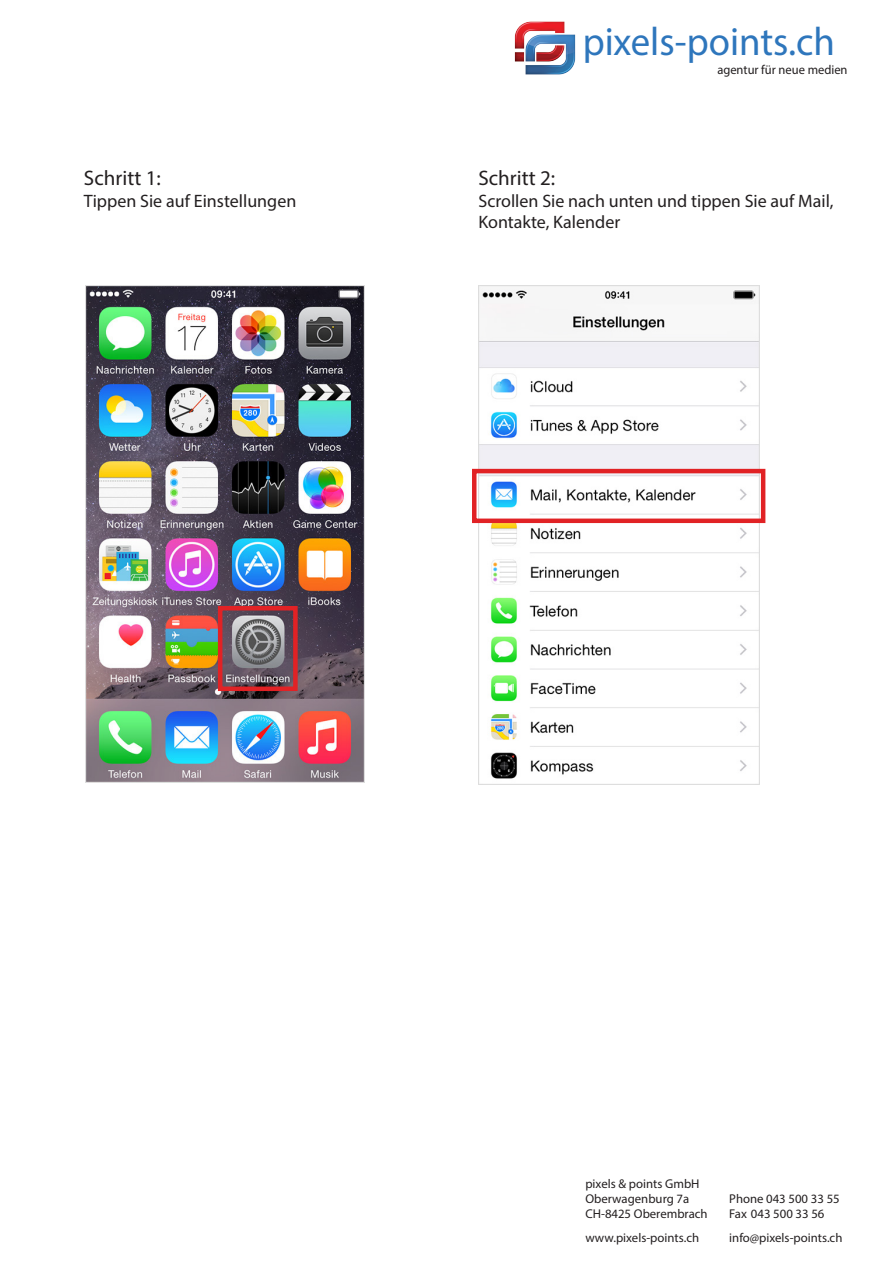
<style>
.page{position:relative;width:893px;height:1263px;background:#fff}
.page>*{position:absolute;margin:0;border:0;box-sizing:border-box;transform-origin:0 0}
.t1{font:39.9px "Myriad Pro";color:#2e76bc}
.t2{font:21px "Myriad Pro";color:#231f20}
.t3{font:18px/21.6px "Myriad Pro";color:#231f20}
.t4{font:12.9px "Myriad Pro";color:#231f20}
.t5{font:12.75px/15px "Myriad Pro";color:#231f20}
</style>
<div class="page">
<img style="left:514px;top:21px;width:61px;height:53px">
<img style="left:85px;top:286px;width:280px;height:496px">
<img style="left:478px;top:286px;width:281px;height:498px">
<div style="left:218px;top:606px;width:80px;height:85px;border:4px solid #e12225"></div>
<div style="left:472px;top:469px;width:293px;height:54px;border:4px solid #e12225"></div>
<p class="t2" style="left:84px;top:165px;width:78px">Schritt 1:</p>
<p class="t3" style="left:84px;top:190px;width:214px">Tippen Sie auf Einstellungen</p>
<h1 class="t1" style="left:583px;top:17px;width:254px">pi xels-points.ch</h1>
<p class="t4" style="left:717px;top:61px;width:132px">agentur für neue medien</p>
<p class="t2" style="left:478px;top:165px;width:78px">Schritt 2:</p>
<p class="t3" style="left:478px;top:190px;width:357px">Scrollen Sie nach unten und tippen Sie auf Mail,<br>Kontakte, Kalender</p>
<p class="t5" style="left:585px;top:1176px;width:124px">pixels &amp; points GmbH<br>Oberwagenburg 7a<br>CH-8425 Oberembrach</p>
<p class="t5" style="left:585px;top:1230px;width:115px">www.pixels-points.ch</p>
<p class="t5" style="left:729px;top:1191px;width:112px">Phone 043 500 33 55<br>Fax 043 500 33 56</p>
<p class="t5" style="left:729px;top:1230px;width:115px">info@pixels-points.ch</p>
</div>
